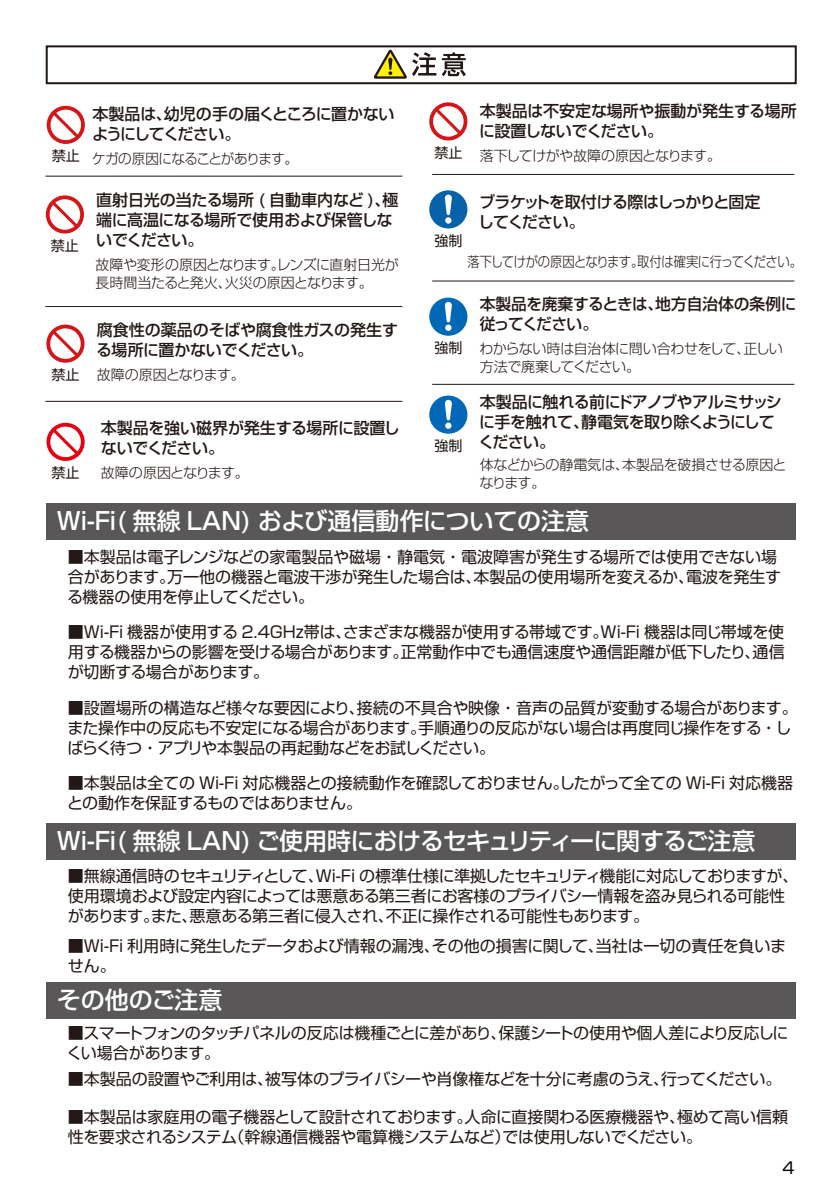
<style>
.page{position:relative;width:840px;height:1191px;background:#fff}
.page>*{position:absolute;margin:0;border:0;box-sizing:border-box;transform-origin:0 0}
.t1{font:500 24px "Shin Go Pro";letter-spacing:-.03em;color:#fff}
.t2{font:500 24px "Shin Go Pro";letter-spacing:-.01em;color:#fff}
.t3{font:16px/20px "Shin Go Pro";letter-spacing:-.02em;color:#231815}
.t4{font:500 16px/20px "Shin Go Pro";letter-spacing:-.03em;color:#231815}
.t5{font:500 16px/20px "Shin Go Pro";letter-spacing:-.01em;color:#231815}
.t6{font:16px/20px "Shin Go Pro";color:#231815}
.t7{font:500 16px/20px "Shin Go Pro";letter-spacing:-.055em;color:#231815}
.t8{font:16px "Shin Go Pro";color:#000}
.t9{font:300 14px/18px "Shin Go Pro";letter-spacing:-.035em;color:#231815}
.t10{font:300 14px/18.6px "Shin Go Pro";letter-spacing:-.02em;color:#221714}
.t11{font:300 14px "Shin Go Pro";letter-spacing:-.035em;color:#231815;scale:.88 1}
.t12{font:14px "Shin Go Pro";color:#231815}
.s1{font-weight:400}
</style>
<div class="page">
<div style="left:46px;top:45px;width:750px;height:39px;border:2px solid #231815"></div>
<svg style="left:374px;top:49px;width:91px;height:30px"></svg>
<div style="left:47px;top:503px;width:748px;height:36px;background:#595757"></div>
<div style="left:47px;top:823px;width:748px;height:37px;background:#595757"></div>
<div style="left:47px;top:981px;width:748px;height:37px;background:#595757"></div>
<svg style="left:47px;top:106px;width:38px;height:38px"></svg>
<svg style="left:46px;top:195px;width:38px;height:38px"></svg>
<svg style="left:429px;top:190px;width:38px;height:38px"></svg>
<svg style="left:429px;top:102px;width:38px;height:38px"></svg>
<svg style="left:46px;top:324px;width:38px;height:39px"></svg>
<svg style="left:429px;top:395px;width:38px;height:39px"></svg>
<hr style="left:45px;top:176px;width:357px;height:1px;background:#231815">
<hr style="left:45px;top:306px;width:357px;height:1px;background:#231815">
<hr style="left:45px;top:401px;width:357px;height:1px;background:#231815">
<svg style="left:429px;top:297px;width:38px;height:39px"></svg>
<svg style="left:46px;top:423px;width:39px;height:38px"></svg>
<hr style="left:432px;top:174px;width:362px;height:1px;background:#231815">
<hr style="left:432px;top:280px;width:362px;height:1px;background:#231815">
<hr style="left:432px;top:384px;width:362px;height:1px;background:#231815">
<p class="t12" style="left:52px;top:144px;width:29px">禁止</p>
<p class="t12" style="left:51px;top:234px;width:29px">禁止</p>
<p class="t4" style="left:92px;top:102px;width:304px">本製品は、幼児の手の届くところに置かないようにしてください。</p>
<p class="t9" style="left:92px;top:148px;width:207px">ケガの原因になることがあります。</p>
<p class="t4" style="left:96px;top:188px;width:303px">直射日光の当たる場所 ( 自動車内など )、極端に高温になる場所で使用および保管しないでください。</p>
<p class="t10" style="left:95px;top:253px;width:305px">故障や変形の原因となります。レンズに直射日光が長時間当たると発火、火災の原因となります。</p>
<p class="t5" style="left:96px;top:318px;width:303px">腐食性の薬品のそばや腐食性ガスの発生する場所に置かないでください。</p>
<p class="t9" style="left:51px;top:364px;width:195px"><span class="s1">禁止</span> 故障の原因となります。</p>
<p class="t12" style="left:52px;top:461px;width:29px">禁止</p>
<p class="t5" style="left:101px;top:416px;width:300px">本製品を強い磁界が発生する場所に設置しないでください。</p>
<p class="t9" style="left:101px;top:462px;width:149px">故障の原因となります。</p>
<p class="t5" style="left:479px;top:99px;width:319px">本製品は不安定な場所や振動が発生する場所に設置しないでください。</p>
<p class="t9" style="left:434px;top:145px;width:288px"><sup>禁止</sup> 落下してけがや故障の原因となります。</p>
<p class="t7" style="left:478px;top:190px;width:283px">ブラケットを取付ける際はしっかりと固定してください。</p>
<p class="t11" style="left:467px;top:250px;width:381px">落下してけがの原因となります。取付は確実に行ってください。</p>
<p class="t12" style="left:434px;top:229px;width:29px">強制</p>
<p class="t12" style="left:434px;top:336px;width:29px">強制</p>
<p class="t12" style="left:434px;top:434px;width:29px">強制</p>
<p class="t4" style="left:479px;top:292px;width:318px">本製品を廃棄するときは、地方自治体の条例に従ってください。</p>
<p class="t9" style="left:479px;top:338px;width:304px">わからない時は自治体に問い合わせをして、正しい方法で廃棄してください。</p>
<p class="t4" style="left:478px;top:390px;width:305px">本製品に触れる前にドアノブやアルミサッシに手を触れて、静電気を取り除くようにしてください。</p>
<p class="t9" style="left:479px;top:453px;width:308px">体などからの静電気は、本製品を破損させる原因となります。</p>
<h1 class="t2" style="left:57px;top:501px;width:533px">Wi-Fi( 無線 LAN) および通信動作についての注意</h1>
<p class="t3" style="left:67px;top:545px;width:715px">■本製品は電子レンジなどの家電製品や磁場・静電気・電波障害が発生する場所では使用できない場合があります。万一他の機器と電波干渉が発生した場合は、本製品の使用場所を変えるか、電波を発生する機器の使用を停止してください。</p>
<p class="t3" style="left:68px;top:620px;width:718px;text-align:justify">■Wi-Fi 機器が使用する 2.4GHｚ帯は、さまざまな機器が使用する帯域です。Wi-Fi 機器は同じ帯域を使用する機器からの影響を受ける場合があります。正常動作中でも通信速度や通信距離が低下したり、通信が切断する場合があります。</p>
<p class="t3" style="left:67px;top:696px;width:731px">■設置場所の構造など様々な要因により、接続の不具合や映像・音声の品質が変動する場合があります。また操作中の反応も不安定になる場合があります。手順通りの反応がない場合は再度同じ操作をする・しばらく待つ・アプリや本製品の再起動などをお試しください。</p>
<p class="t3" style="left:67px;top:771px;width:727px">■本製品は全ての Wi-Fi 対応機器との接続動作を確認しておりません。したがって全ての Wi-Fi 対応機器との動作を保証するものではありません。</p>
<h1 class="t1" style="left:57px;top:821px;width:699px">Wi-Fi( 無線 LAN) ご使用時におけるセキュリティーに関するご注意</h1>
<p class="t3" style="left:68px;top:864px;width:731px">■無線通信時のセキュリティとして、Wi-Fi の標準仕様に準拠したセキュリティ機能に対応しておりますが、使用環境および設定内容によっては悪意ある第三者にお客様のプライバシー情報を盗み見られる可能性があります。また、悪意ある第三者に侵入され、不正に操作される可能性もあります。</p>
<p class="t6" style="left:68px;top:934px;width:719px">■Wi-Fi 利用時に発生したデータおよび情報の漏洩、その他の損害に関して、当社は一切の責任を負いません。</p>
<h1 class="t2" style="left:57px;top:980px;width:167px">その他のご注意</h1>
<p class="t3" style="left:67px;top:1021px;width:723px">■スマートフォンのタッチパネルの反応は機種ごとに差があり、保護シートの使用や個人差により反応しにくい場合があります。</p>
<p class="t3" style="left:68px;top:1067px;width:714px">■本製品の設置やご利用は、被写体のプライバシーや肖像権などを十分に考慮のうえ、行ってください。</p>
<p class="t3" style="left:68px;top:1105px;width:721px">■本製品は家庭用の電子機器として設計されております。人命に直接関わる医療機器や、極めて高い信頼性を要求されるシステム（幹線通信機器や電算機システムなど）では使用しないでください。</p>
<p class="t8" style="left:782px;top:1155px;width:14px">4</p>
</div>
